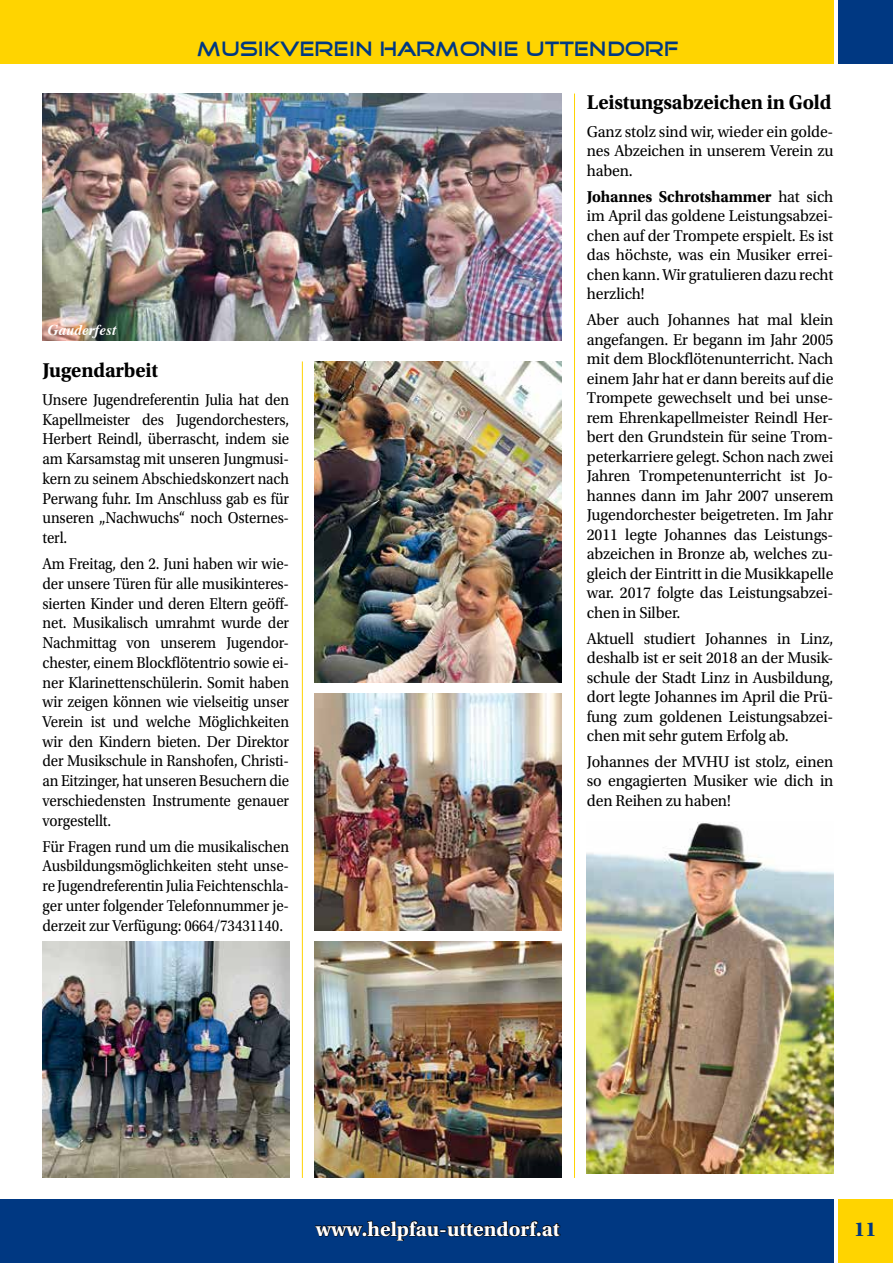
<style>
.page{position:relative;width:893px;height:1263px;background:#fff}
.page>*{position:absolute;margin:0;border:0;box-sizing:border-box;transform-origin:0 0}
.t1{font:700 21px "Utopia Std";letter-spacing:-.01em;color:#000;scale:.96 1}
.t2{font:21px "Good Times";color:#003882}
.t3{font:700 21px "Utopia Std";color:#fff}
.t4{font:700 21px "Utopia Std";color:#003882}
.t5{font:16.5px/19.5px "Utopia Std";letter-spacing:-.01em;color:#000;text-align:justify;scale:.96 1}
.t6{font:16.5px/19.6px "Utopia Std";letter-spacing:-.01em;color:#000;text-align:justify;scale:.91 1}
.t7{font:italic 700 15px "Times";color:#fff}
.s1{font-weight:700}
</style>
<div class="page">
<div style="left:0;top:0;width:833px;height:64px;background:#ffd400"></div>
<div style="left:0;top:1199px;width:833px;height:64px;background:#003882"></div>
<div style="left:838px;top:1199px;width:55px;height:64px;background:#ffd400"></div>
<svg style="left:315px;top:1220px;width:246px;height:21px"></svg>
<div style="left:838px;top:0;width:55px;height:64px;background:#003882"></div>
<hr style="left:302px;top:361px;width:1px;height:817px;background:#ffd400">
<hr style="left:574px;top:94px;width:1px;height:1084px;background:#ffd400">
<img style="left:43px;top:94px;width:518px;height:246px">
<img style="left:587px;top:822px;width:246px;height:352px">
<img style="left:315px;top:361px;width:246px;height:321px">
<img style="left:43px;top:942px;width:246px;height:236px">
<img style="left:315px;top:693px;width:246px;height:237px">
<img style="left:315px;top:942px;width:246px;height:236px">
<p class="t2" style="left:197px;top:39px;width:483px">MUSIKVEREIN HARMONIE UTTENDORF</p>
<p class="t7" style="left:48px;top:316px;width:70px">Gauderfest</p>
<p class="t1" style="left:43px;top:358px;width:122px">Jugendarbeit</p>
<p class="t6" style="left:43px;top:390px;width:273px">Unsere Jugendreferentin Julia hat den Kapellmeister des Jugendorchesters, Herbert Reindl, überrascht, indem sie am Karsamstag mit unseren Jungmusi&shy;kern zu seinem Abschiedskonzert nach Perwang fuhr. Im Anschluss gab es für unseren „Nachwuchs“ noch Osternes&shy;terl.</p>
<p class="t6" style="left:43px;top:554px;width:273px">Am Freitag, den 2. Juni haben wir wie&shy;der unsere Türen für alle musikinteres&shy;sierten Kinder und deren Eltern geöff&shy;net. Musikalisch umrahmt wurde der Nachmittag von unserem Jugendor&shy;chester, einem Blockflötentrio sowie ei&shy;ner Klarinettenschülerin. Somit haben wir zeigen können wie vielseitig unser Verein ist und welche Möglichkeiten wir den Kindern bieten. Der Direktor der Musikschule in Ranshofen, Christi&shy;an Eitzinger, hat unseren Besuchern die verschiedensten Instrumente genauer vorgestellt.</p>
<p class="t6" style="left:43px;top:837px;width:273px">Für Fragen rund um die musikalischen Ausbildungsmöglichkeiten steht unse&shy;re Jugendreferentin Julia Feichtenschla&shy;ger unter folgender Telefonnummer je&shy;derzeit zur Verfügung: 0664/73431140.</p>
<p class="t1" style="left:587px;top:90px;width:256px">Leistungsabzeichen in Gold</p>
<p class="t5" style="left:587px;top:122px;width:258px">Ganz stolz sind wir, wieder ein golde&shy;nes Abzeichen in unserem Verein zu haben.</p>
<p class="t5" style="left:587px;top:187px;width:258px"><span class="s1">Johannes Schrotshammer</span> hat sich im April das goldene Leistungsabzei&shy;chen auf der Trompete erspielt. Es ist das höchste, was ein Musiker errei&shy;chen kann. Wir gratulieren dazu recht herzlich!</p>
<p class="t5" style="left:587px;top:310px;width:258px">Aber auch Johannes hat mal klein angefangen. Er begann im Jahr 2005 mit dem Blockflötenunterricht. Nach einem Jahr hat er dann bereits auf die Trompete gewechselt und bei unse&shy;rem Ehrenkapellmeister Reindl Her&shy;bert den Grundstein für seine Trom&shy;peterkarriere gelegt. Schon nach zwei Jahren Trompetenunterricht ist Jo&shy;hannes dann im Jahr 2007 unserem Jugendorchester beigetreten. Im Jahr 2011 legte Johannes das Leistungs&shy;abzeichen in Bronze ab, welches zu&shy;gleich der Eintritt in die Musikkapelle war. 2017 folgte das Leistungsabzei&shy;chen in Silber.</p>
<p class="t5" style="left:587px;top:629px;width:258px">Aktuell studiert Johannes in Linz, deshalb ist er seit 2018 an der Musik&shy;schule der Stadt Linz in Ausbildung, dort legte Johannes im April die Prü&shy;fung zum goldenen Leistungsabzei&shy;chen mit sehr gutem Erfolg ab.</p>
<p class="t5" style="left:587px;top:752px;width:258px">Johannes der MVHU ist stolz, einen so engagierten Musiker wie dich in den Reihen zu haben!</p>
<p class="t3" style="left:316px;top:1217px;width:246px">www.helpfau-uttendorf.at</p>
<p class="t4" style="left:854px;top:1217px;width:24px">11</p>
</div>
